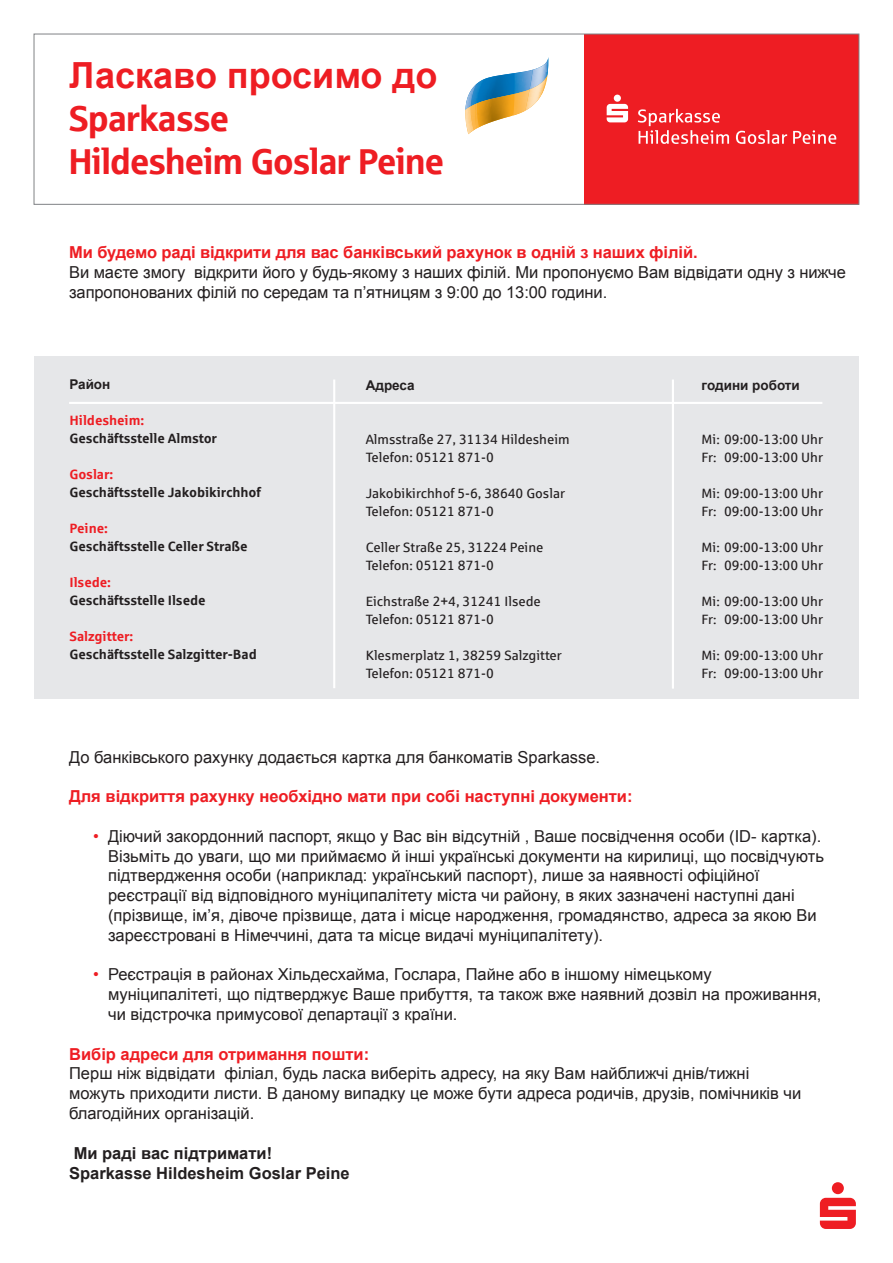
<style>
.page{position:relative;width:893px;height:1263px;background:#fff}
.page>*{position:absolute;margin:0;border:0;box-sizing:border-box;transform-origin:0 0}
.t1{font:36px/43.2px "Sparkasse Head";color:#ee1d23}
.t2{font:700 36px "Arial";color:#ee1d23}
.t3{font:16.5px/19.8px "Arial";color:#231f20}
.t4{font:700 16.5px "Arial";color:#ee1d23}
.t5{font:700 16.5px/19.8px "Arial";color:#231f20}
.t6{font:13.5px/18px "Sparkasse Rg";color:#231f20}
.t7{font:700 13.5px "Sparkasse Rg";letter-spacing:-.005em;color:#231f20}
.t8{font:700 13.5px "Sparkasse Rg";letter-spacing:-.005em;color:#ee1d23}
.t9{font:700 13.5px "Arial";color:#231f20}
.s1{color:#ee1d23}
</style>
<div class="page">
<div style="left:34px;top:356px;width:825px;height:343px;background:#e6e7e9"></div>
<hr style="left:69px;top:402px;width:753px;height:2px;background:#fff">
<hr style="left:333px;top:379px;width:2px;height:309px;background:#fff">
<hr style="left:672px;top:379px;width:2px;height:310px;background:#fff">
<div style="left:584px;top:34px;width:275px;height:171px;background:#ee1d23"></div>
<svg style="left:736px;top:130px;width:51px;height:14px"></svg>
<svg style="left:793px;top:130px;width:43px;height:14px"></svg>
<svg style="left:607px;top:95px;width:21px;height:27px"></svg>
<svg style="left:638px;top:109px;width:91px;height:35px"></svg>
<svg style="left:820px;top:1182px;width:36px;height:47px"></svg>
<svg style="left:465px;top:59px;width:83px;height:75px"></svg>
<img style="left:477px;top:104px;width:2px;height:23px">
<img style="left:476px;top:79px;width:8px;height:25px">
<div style="left:34px;top:34px;width:825px;height:171px;border:1px solid #808285"></div>
<h1 class="t2" style="left:69px;top:51px;width:370px">Ласкаво просимо до</h1>
<h1 class="t1" style="left:69px;top:95px;width:376px">Sparkasse<br>Hildesheim Goslar Peine</h1>
<p class="t4" style="left:69px;top:242px;width:630px">Ми будемо раді відкрити для вас банківський рахунок в одній з наших філій.</p>
<p class="t3" style="left:69px;top:263px;width:778px">Ви маєте змогу відкрити його у будь-якому з наших філій. Ми пропонуємо Вам відвідати одну з нижче запропонованих філій по середам та п’ятницям з 9:00 до 13:00 години.</p>
<p class="t9" style="left:70px;top:376px;width:42px">Район</p>
<p class="t8" style="left:70px;top:412px;width:76px">Hildesheim:</p>
<p class="t7" style="left:70px;top:430px;width:149px">Geschäftsstelle Almstor</p>
<p class="t8" style="left:70px;top:466px;width:45px">Goslar:</p>
<p class="t7" style="left:70px;top:484px;width:193px">Geschäftsstelle Jakobikirchhof</p>
<p class="t8" style="left:70px;top:520px;width:40px">Peine:</p>
<p class="t7" style="left:70px;top:538px;width:180px">Geschäftsstelle Celler Straße</p>
<p class="t8" style="left:70px;top:574px;width:43px">Ilsede:</p>
<p class="t7" style="left:70px;top:592px;width:138px">Geschäftsstelle Ilsede</p>
<p class="t8" style="left:70px;top:628px;width:65px">Salzgitter:</p>
<p class="t7" style="left:70px;top:646px;width:189px">Geschäftsstelle Salzgitter-Bad</p>
<p class="t9" style="left:366px;top:376px;width:50px">Адресa</p>
<p class="t6" style="left:366px;top:429px;width:205px">Almsstraße 27, 31134 Hildesheim<br>Telefon: 05121 871-0</p>
<p class="t6" style="left:366px;top:483px;width:201px">Jakobikirchhof 5-6, 38640 Goslar<br>Telefon: 05121 871-0</p>
<p class="t6" style="left:366px;top:537px;width:179px">Celler Straße 25, 31224 Peine<br>Telefon: 05121 871-0</p>
<p class="t6" style="left:366px;top:591px;width:177px">Eichstraße 2+4, 31241 Ilsede<br>Telefon: 05121 871-0</p>
<p class="t6" style="left:366px;top:645px;width:198px">Klesmerplatz 1, 38259 Salzgitter<br>Telefon: 05121 871-0</p>
<p class="t9" style="left:702px;top:376px;width:100px">години роботи</p>
<p class="t6" style="left:702px;top:429px;width:123px">Mi: 09:00-13:00 Uhr<br>Fr: 09:00-13:00 Uhr</p>
<p class="t6" style="left:702px;top:483px;width:123px">Mi: 09:00-13:00 Uhr<br>Fr: 09:00-13:00 Uhr</p>
<p class="t6" style="left:702px;top:537px;width:123px">Mi: 09:00-13:00 Uhr<br>Fr: 09:00-13:00 Uhr</p>
<p class="t6" style="left:702px;top:591px;width:123px">Mi: 09:00-13:00 Uhr<br>Fr: 09:00-13:00 Uhr</p>
<p class="t6" style="left:702px;top:645px;width:123px">Mi: 09:00-13:00 Uhr<br>Fr: 09:00-13:00 Uhr</p>
<p class="t3" style="left:69px;top:747px;width:533px">До банківського рахунку додається картка для банкоматів Sparkasse.</p>
<p class="t4" style="left:69px;top:785px;width:565px">Для відкриття рахунку необхідно мати при собі наступні документи:</p>
<p class="t3" style="left:108px;top:826px;width:717px;text-indent:-15px"><span class="s1">•</span> Діючий закордонний паспорт, якщо у Вас він відсутній , Ваше посвідчення особи (ІD- картка).<br>Візьміть до уваги, що ми приймаємо й інші українські документи на кирилиці, що посвідчують підтвердження особи (наприклад: український паспорт), лише за наявності офіційної реєстрації від відповідного муніципалітету міста чи району, в яких зазначені наступні дані (прізвище, ім’я, дівоче прізвище, дата і місце народження, громадянство, адреса за якою Ви зареєстровані в Німеччині, дата та місце видачі муніципалітету).</p>
<p class="t3" style="left:108px;top:965px;width:715px;text-indent:-15px"><span class="s1">•</span> Реєстрація в районах Хільдесхайма, Гослара, Пайне або в іншому німецькому муніципалітеті, що підтверджує Ваше прибуття, та також вже наявний дозвіл на проживання, чи відстрочка примусової департації з країни.</p>
<p class="t4" style="left:69px;top:1043px;width:302px">Вибір адреси для отримання пошти:</p>
<p class="t3" style="left:69px;top:1064px;width:734px">Перш ніж відвідати філіал, будь ласка виберіть адресу, на яку Вам найближчі днів/тижні можуть приходити листи. В даному випадку це може бути адреса родичів, друзів, помічників чи благодійних організацій.</p>
<p class="t5" style="left:69px;top:1143px;width:282px">Ми раді вас підтримати!<br>Sparkasse Hildesheim Goslar Peine</p>
</div>
